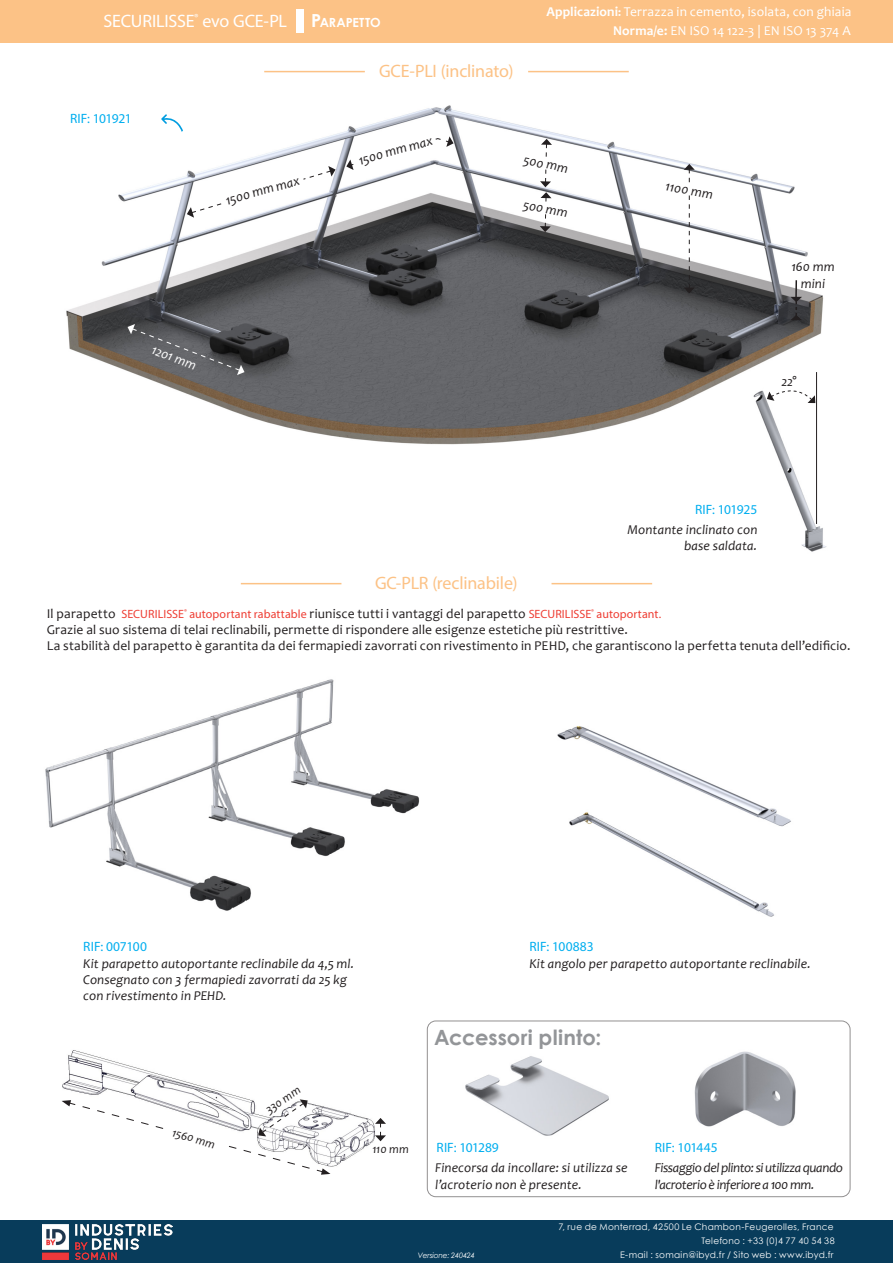
<style>
.page{position:relative;width:893px;height:1263px;background:#fff}
.page>*{position:absolute;margin:0;border:0;box-sizing:border-box;transform-origin:0 0}
.t1{font:700 21px "Century Gothic";letter-spacing:.005em;color:#939598}
.t2{font:18px "Myriad Pro";letter-spacing:-.01em;color:#fcc286}
.t3{font:18px "Myriad Pro";letter-spacing:-.015em;color:#fff}
.t4{font:italic 13.5px/16.2px "Candara";letter-spacing:.005em;color:#231f20}
.t5{font:13.5px "Candara";letter-spacing:.01em;color:#231f20}
.t6{font:13.5px/18.9px "Candara";letter-spacing:.01em;color:#fff;text-align:right}
.t7{font:italic 13.5px/16.2px "Candara";letter-spacing:-.03em;color:#231f20}
.t8{font:13.5px "Myriad Pro";letter-spacing:-.005em;color:#00aeef}
.t9{font:13.5px "Myriad Pro";letter-spacing:-.04em;color:#00aeef}
.t10{font:italic 13.5px "Candara";color:#fff}
.t11{font:700 12.6px "Century Gothic";letter-spacing:.005em;color:#fff}
.t12{font:12px "Myriad Pro";letter-spacing:.005em;color:#ee3e34}
.t13{font:italic 12px "Candara";color:#231f20}
.t14{font:9px/13.8px "Century Gothic";letter-spacing:.03em;color:#fff;text-align:right}
.t15{font:italic 7.5px "Century Gothic";letter-spacing:-.025em;color:#fff}
.s1{font-size:18px}
.s2{font-weight:700}
.s3{font-weight:700;font-size:12px}
.s4{font-family:"Candara";font-size:13.5px;color:#231f20}
</style>
<div class="page">
<div style="left:0;top:0;width:893px;height:43px;background:#fcc286"></div>
<div style="left:296px;top:10px;width:7px;height:23px;background:#fff"></div>
<div style="left:0;top:1220px;width:893px;height:43px;background:#083c5b"></div>
<img style="left:43px;top:1225px;width:130px;height:35px">
<img style="left:557px;top:726px;width:234px;height:191px">
<img style="left:62px;top:1050px;width:308px;height:117px">
<svg style="left:62px;top:1099px;width:268px;height:76px"></svg>
<img style="left:694px;top:1051px;width:102px;height:76px">
<img style="left:465px;top:1056px;width:144px;height:80px">
<svg style="left:370px;top:1118px;width:16px;height:26px"></svg>
<img style="left:66px;top:105px;width:758px;height:340px">
<img style="left:742px;top:387px;width:85px;height:165px">
<svg style="left:661px;top:164px;width:57px;height:129px"></svg>
<svg style="left:790px;top:280px;width:12px;height:40px"></svg>
<svg style="left:767px;top:388px;width:48px;height:15px"></svg>
<hr style="left:816px;top:372px;width:1px;height:152px;background:#231f20">
<img style="left:45px;top:679px;width:375px;height:232px">
<div style="left:427px;top:1020px;width:423px;height:177px;border:1px solid #231f20;border-radius:9px"></div>
<hr style="left:264px;top:71px;width:101px;height:1px;background:#fcc286">
<hr style="left:528px;top:71px;width:101px;height:1px;background:#fcc286">
<svg style="left:187px;top:166px;width:149px;height:52px"></svg>
<svg style="left:346px;top:134px;width:108px;height:36px"></svg>
<hr style="left:241px;top:583px;width:100px;height:1px;background:#fcc286">
<hr style="left:551px;top:583px;width:101px;height:1px;background:#fcc286">
<svg style="left:128px;top:324px;width:116px;height:51px;background:#5c5b5d"></svg>
<svg style="left:517px;top:139px;width:57px;height:93px"></svg>
<svg style="left:161px;top:112px;width:24px;height:24px"></svg>
<h2 class="t3" style="left:104px;top:10px;width:185px">SECURILISSE<sup>®</sup> evo GCE-PL</h2>
<p class="t11" style="left:311px;top:13px;width:71px"><span class="s1">P</span>ARAPETTO</p>
<p class="t6" style="left:546px;top:2px;width:306px"><span class="s2">Applicazioni</span><span class="s3">:</span> Terrazza in cemento, isolata, con ghiaia<br><span class="s2">Norma/e:</span> EN ISO 14 122-3 | EN ISO 13 374 A</p>
<p class="t9" style="left:70px;top:110px;width:63px">RIF: 101921</p>
<p class="t4" style="left:224px;top:193px;width:78px;rotate:-16deg">1500 mm max</p>
<p class="t10" style="left:155px;top:341px;width:48px;rotate:21deg">1201 mm</p>
<p class="t2" style="left:379px;top:59px;width:136px">GCE-PLI (inclinato)</p>
<p class="t4" style="left:357px;top:153px;width:78px;rotate:-16deg">1500 mm max</p>
<p class="t4" style="left:525px;top:152px;width:47px;rotate:11deg">500 mm</p>
<p class="t4" style="left:525px;top:196px;width:47px;rotate:11deg">500 mm</p>
<p class="t2" style="left:375px;top:571px;width:144px">GC-PLR (reclinabile)</p>
<p class="t4" style="left:667px;top:178px;width:49px;rotate:10deg">1100 mm</p>
<p class="t4" style="left:791px;top:259px;width:45px;text-align:center">160 mm mini</p>
<p class="t4" style="left:781px;top:373px;width:17px">22°</p>
<p class="t8" style="left:695px;top:501px;width:64px">RIF: 101925</p>
<p class="t4" style="left:628px;top:521px;width:131px;text-align:right">Montante inclinato con base saldata.</p>
<p class="t12" style="left:47px;top:606px;width:616px"><span class="s4">Il parapetto</span> SECURILISSE<sup>®</sup> autoportant rabattable <span class="s4">riunisce tutti i vantaggi del parapetto</span> SECURILISSE<sup>®</sup> autoportant.</p>
<p class="t5" style="left:47px;top:621px;width:583px">Grazie al suo sistema di telai reclinabili, permette di rispondere alle esigenze estetiche più restrittive.</p>
<p class="t5" style="left:47px;top:637px;width:805px">La stabilità del parapetto è garantita da dei fermapiedi zavorrati con rivestimento in PEHD, che garantiscono la perfetta tenuta dell’edificio.</p>
<p class="t8" style="left:83px;top:938px;width:65px">RIF: 007100</p>
<p class="t4" style="left:83px;top:955px;width:272px">Kit parapetto autoportante reclinabile da 4,5 ml.</p>
<p class="t4" style="left:83px;top:971px;width:265px">Consegnato con 3 fermapiedi zavorrati da 25 kg con rivestimento in PEHD.</p>
<p class="t13" style="left:175px;top:1125px;width:46px;rotate:16deg">1560 mm</p>
<p class="t13" style="left:262px;top:1104px;width:41px;rotate:-34deg">330 mm</p>
<p class="t8" style="left:529px;top:938px;width:66px">RIF: 100883</p>
<p class="t4" style="left:529px;top:955px;width:283px">Kit angolo per parapetto autoportante reclinabile.</p>
<p class="t1" style="left:434px;top:1022px;width:169px">Accessori plinto:</p>
<p class="t13" style="left:372px;top:1142px;width:38px">110 mm</p>
<p class="t8" style="left:655px;top:1139px;width:64px">RIF: 101445</p>
<p class="t8" style="left:437px;top:1139px;width:64px">RIF: 101289</p>
<p class="t4" style="left:435px;top:1160px;width:194px">Finecorsa da incollare: si utilizza se l’acroterio non è presente.</p>
<p class="t7" style="left:655px;top:1160px;width:190px">Fissaggio del plinto: si utilizza quando l'acroterio è inferiore a 100 mm.</p>
<p class="t14" style="left:558px;top:1220px;width:278px">7, rue de Monterrad, 42500 Le Chambon-Feugerolles, France<br>Telefono : +33 (0)4 77 40 54 38</p>
<p class="t15" style="left:418px;top:1250px;width:59px">Versione: 240424</p>
<p class="t14" style="left:620px;top:1248px;width:215px">E-mail : somain@ibyd.fr / Sito web : www.ibyd.fr</p>
</div>
